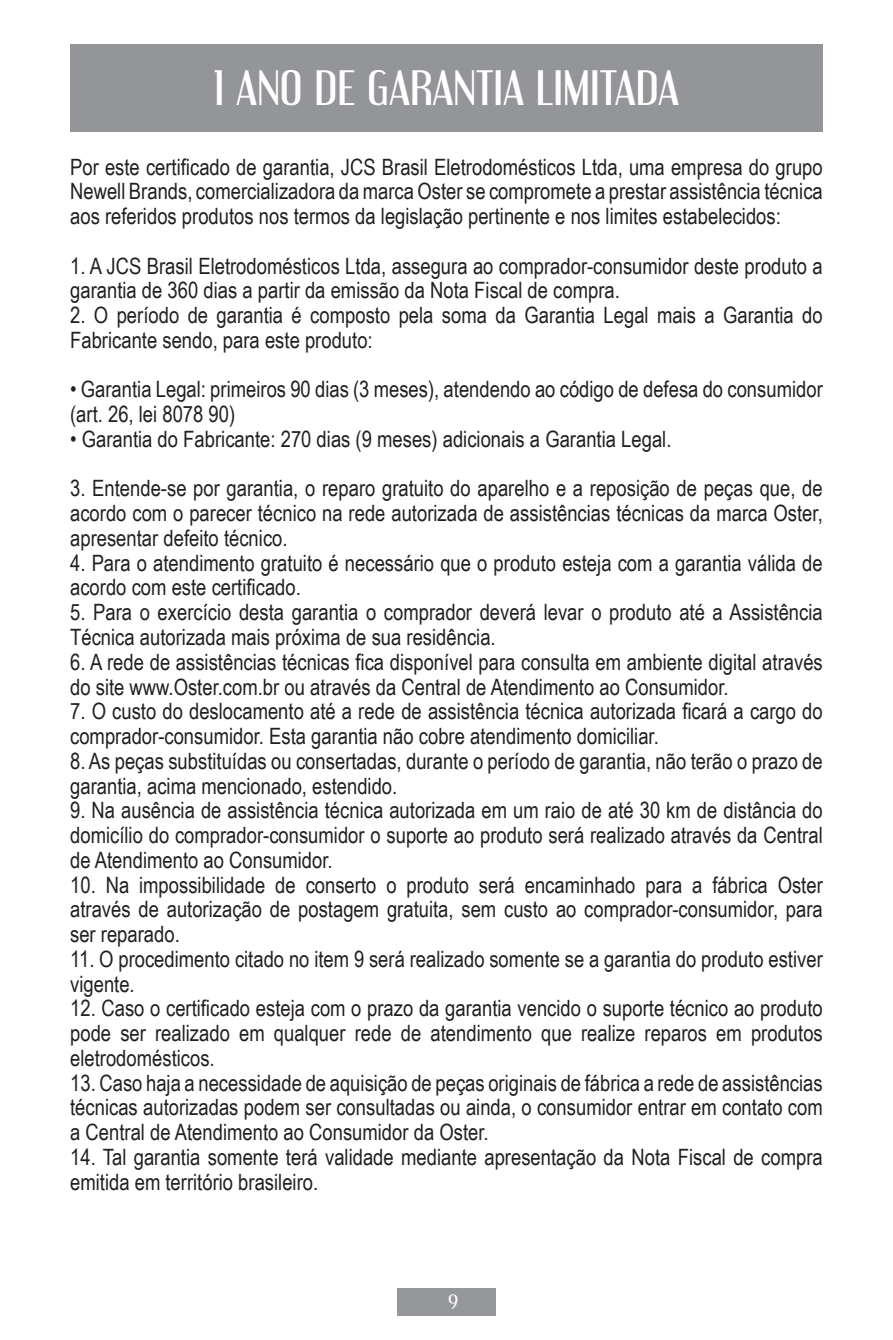
<style>
.page{position:relative;width:893px;height:1340px;background:#fff}
.page>*{position:absolute;margin:0;border:0;box-sizing:border-box;transform-origin:0 0}
.t1{font:42.75px "Engebrechtre Rg";color:#fff}
.t2{font:22.5px/24.8px "Arial Narrow";color:#231f20}
.t3{font:18px "Engebrechtre Rg";color:#fff}
</style>
<div class="page">
<div style="left:397px;top:1287px;width:99px;height:28px;background:#95979a"></div>
<div style="left:70px;top:45px;width:753px;height:87px;background:#939598"></div>
<h1 class="t1" style="left:214px;top:62px;width:467px">1 ANO DE GARANTIA LIMITADA</h1>
<p class="t2" style="left:70px;top:153px;width:754px;text-align:justify">Por este certificado de garantia, JCS Brasil Eletrodomésticos Ltda, uma empresa do grupo Newell Brands, comercializadora da marca Oster se compromete a prestar assistência técnica aos referidos produtos nos termos da legislação pertinente e nos limites estabelecidos:</p>
<p class="t2" style="left:70px;top:252px;width:754px">1. A JCS Brasil Eletrodomésticos Ltda, assegura ao comprador-consumidor deste produto a garantia de 360 dias a partir da emissão da Nota Fiscal de compra.</p>
<p class="t2" style="left:70px;top:302px;width:754px">2. O período de garantia é composto pela soma da Garantia Legal mais a Garantia do<br>Fabricante sendo, para este produto:</p>
<p class="t2" style="left:70px;top:376px;width:754px">• Garantia Legal: primeiros 90 dias (3 meses), atendendo ao código de defesa do consumidor (art. 26, lei 8078 90)</p>
<p class="t2" style="left:70px;top:426px;width:603px">• Garantia do Fabricante: 270 dias (9 meses) adicionais a Garantia Legal.</p>
<p class="t2" style="left:70px;top:475px;width:754px;text-align:justify">3. Entende-se por garantia, o reparo gratuito do aparelho e a reposição de peças que, de acordo com o parecer técnico na rede autorizada de assistências técnicas da marca Oster, apresentar defeito técnico.</p>
<p class="t2" style="left:70px;top:549px;width:754px">4. Para o atendimento gratuito é necessário que o produto esteja com a garantia válida de acordo com este certificado.</p>
<p class="t2" style="left:70px;top:599px;width:754px">5. Para o exercício desta garantia o comprador deverá levar o produto até a Assistência<br>Técnica autorizada mais próxima de sua residência.</p>
<p class="t2" style="left:70px;top:648px;width:754px">6. A rede de assistências técnicas fica disponível para consulta em ambiente digital através do site www.Oster.com.br ou através da Central de Atendimento ao Consumidor.</p>
<p class="t2" style="left:70px;top:698px;width:754px">7. O custo do deslocamento até a rede de assistência técnica autorizada ficará a cargo do comprador-consumidor. Esta garantia não cobre atendimento domiciliar.</p>
<p class="t2" style="left:70px;top:747px;width:754px">8. As peças substituídas ou consertadas, durante o período de garantia, não terão o prazo de garantia, acima mencionado, estendido.</p>
<p class="t2" style="left:70px;top:797px;width:754px;text-align:justify">9. Na ausência de assistência técnica autorizada em um raio de até 30 km de distância do domicílio do comprador-consumidor o suporte ao produto será realizado através da Central de Atendimento ao Consumidor.</p>
<p class="t2" style="left:70px;top:871px;width:754px;text-align:justify">10. Na impossibilidade de conserto o produto será encaminhado para a fábrica Oster através de autorização de postagem gratuita, sem custo ao comprador-consumidor, para ser reparado.</p>
<p class="t2" style="left:70px;top:945px;width:754px">11. O procedimento citado no item 9 será realizado somente se a garantia do produto estiver vigente.</p>
<p class="t2" style="left:70px;top:995px;width:754px;text-align:justify">12. Caso o certificado esteja com o prazo da garantia vencido o suporte técnico ao produto pode ser realizado em qualquer rede de atendimento que realize reparos em produtos eletrodomésticos.</p>
<p class="t2" style="left:70px;top:1069px;width:754px;text-align:justify">13. Caso haja a necessidade de aquisição de peças originais de fábrica a rede de assistências técnicas autorizadas podem ser consultadas ou ainda, o consumidor entrar em contato com a Central de Atendimento ao Consumidor da Oster.</p>
<p class="t2" style="left:70px;top:1143px;width:754px">14. Tal garantia somente terá validade mediante apresentação da Nota Fiscal de compra emitida em território brasileiro.</p>
<p class="t3" style="left:448px;top:1290px;width:12px">9</p>
</div>
